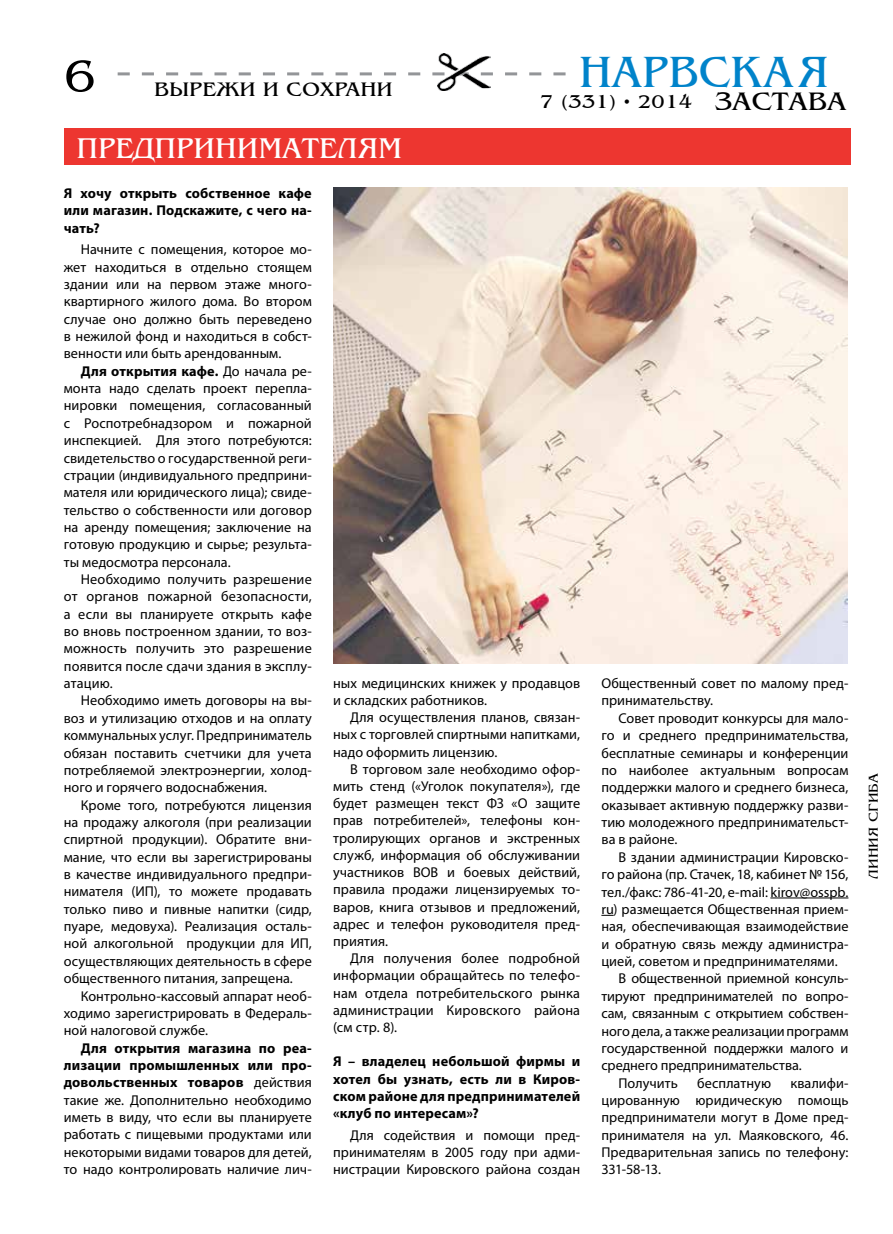
<style>
.page{position:relative;width:893px;height:1234px;background:#fff}
.page>*{position:absolute;margin:0;border:0;box-sizing:border-box;transform-origin:0 0}
.t1{font:46.5px "AG Bengaly";color:#000;scale:1.1 1}
.t2{font:45.9px "AG Bengaly";color:#0083ca}
.t3{font:30px "AG Bengaly";color:#fff}
.t4{font:26.55px "AG Bengaly";color:#000;scale:1.1 1}
.t5{font:20.55px "AG Bengaly";color:#000;scale:1.1 1}
.t6{font:19.5px "AG Bengaly";color:#000;scale:1.1 1}
.t7{font:14.25px/17.4px "Myriad Pro";letter-spacing:.005em;color:#000;text-align:justify}
.t8{font:700 14.25px/17.2px "Myriad Pro";letter-spacing:.01em;color:#000;text-align:justify}
.t9{font:13.5px "AG Bengaly";color:#000;scale:1.1 1}
.s1{font-weight:700}
</style>
<div class="page">
<svg style="left:118px;top:72px;width:448px;height:3px"></svg>
<img style="left:438px;top:53px;width:52px;height:37px">
<div style="left:64px;top:128px;width:786px;height:37px;background:#ed3630"></div>
<hr style="left:770px;top:897px;width:78px;height:1px;background:#000">
<svg style="left:601px;top:914px;width:13px;height:1px"></svg>
<img style="left:333px;top:187px;width:515px;height:476px">
<h1 class="t1" style="left:64px;top:52px;width:31px">6</h1>
<h2 class="t2" style="left:579px;top:48px;width:251px">Нарвская</h2>
<h3 class="t4" style="left:715px;top:88px;width:121px">застава</h3>
<h3 class="t5" style="left:154px;top:79px;width:218px">Вырежи и сохрани</h3>
<h3 class="t6" style="left:540px;top:92px;width:140px">7 (331) • 2014</h3>
<h3 class="t3" style="left:77px;top:133px;width:327px">предпринимателям</h3>
<p class="t8" style="left:64px;top:184px;width:250px">Я хочу открыть собственное кафе или магазин. Подскажите, с чего на&shy;чать?</p>
<p class="t7" style="left:64px;top:240px;width:250px;text-indent:17px">Начните с помещения, которое мо&shy;жет находиться в отдельно стоящем здании или на первом этаже много&shy;квартирного жилого дома. Во втором случае оно должно быть переведено в нежилой фонд и находиться в собст&shy;венности или быть арендованным.</p>
<p class="t7" style="left:64px;top:362px;width:250px;text-indent:17px"><span class="s1">Для открытия кафе.</span> До начала ре&shy;монта надо сделать проект перепла&shy;нировки помещения, согласованный с Роспотребнадзором и пожарной инспекцией. Для этого потребуются: свидетельство о государственной реги&shy;страции (индивидуального предприни&shy;мателя или юридического лица); свиде&shy;тельство о собственности или договор на аренду помещения; заключение на готовую продукцию и сырье; результа&shy;ты медосмотра персонала.</p>
<p class="t7" style="left:64px;top:570px;width:250px;text-indent:17px">Необходимо получить разрешение от органов пожарной безопасности, а если вы планируете открыть кафе во вновь построенном здании, то воз&shy;можность получить это разрешение появится после сдачи здания в эксплу&shy;атацию.</p>
<p class="t7" style="left:64px;top:691px;width:250px;text-indent:17px">Необходимо иметь договоры на вы&shy;воз и утилизацию отходов и на оплату коммунальных услуг. Предприниматель обязан поставить счетчики для учета потребляемой электроэнергии, холод&shy;ного и горячего водоснабжения.</p>
<p class="t7" style="left:64px;top:795px;width:250px;text-indent:17px">Кроме того, потребуются лицензия на продажу алкоголя (при реализации спиртной продукции). Обратите вни&shy;мание, что если вы зарегистрированы в качестве индивидуального предпри&shy;нимателя (ИП), то можете продавать только пиво и пивные напитки (сидр, пуаре, медовуха). Реализация осталь&shy;ной алкогольной продукции для ИП, осуществляющих деятельность в сфере общественного питания, запрещена.</p>
<p class="t7" style="left:64px;top:986px;width:250px;text-indent:17px">Контрольно-кассовый аппарат необ&shy;ходимо зарегистрировать в Федераль&shy;ной налоговой службе.</p>
<p class="t7" style="left:64px;top:1038px;width:250px;text-indent:17px"><span class="s1">Для открытия магазина по реа&shy;лизации промышленных или про&shy;довольственных товаров</span> действия такие же. Дополнительно необходимо иметь в виду, что если вы планируете работать с пищевыми продуктами или некоторыми видами товаров для детей, то надо контролировать наличие лич-</p>
<p class="t7" style="left:333px;top:674px;width:249px">ных медицинских книжек у продавцов и складских работников.</p>
<p class="t7" style="left:333px;top:708px;width:249px;text-indent:17px">Для осуществления планов, связан&shy;ных с торговлей спиртными напитками, надо оформить лицензию.</p>
<p class="t7" style="left:333px;top:760px;width:249px;text-indent:17px">В торговом зале необходимо офор&shy;мить стенд («Уголок покупателя»), где будет размещен текст ФЗ «О защите прав потребителей», телефоны кон&shy;тролирующих органов и экстренных служб, информация об обслуживании участников ВОВ и боевых действий, правила продажи лицензируемых то&shy;варов, книга отзывов и предложений, адрес и телефон руководителя пред&shy;приятия.</p>
<p class="t7" style="left:333px;top:949px;width:249px;text-indent:17px">Для получения более подробной информации обращайтесь по телефо&shy;нам отдела потребительского рынка администрации Кировского района (см стр. 8).</p>
<p class="t8" style="left:333px;top:1052px;width:249px">Я – владелец небольшой фирмы и хотел бы узнать, есть ли в Киров&shy;ском районе для предпринимателей «клуб по интересам»?</p>
<p class="t7" style="left:333px;top:1125px;width:249px;text-indent:17px">Для содействия и помощи пред&shy;принимателям в 2005 году при адми&shy;нистрации Кировского района создан</p>
<p class="t7" style="left:601px;top:674px;width:249px">Общественный совет по малому пред&shy;принимательству.</p>
<p class="t7" style="left:601px;top:709px;width:249px;text-indent:17px">Совет проводит конкурсы для мало&shy;го и среднего предпринимательства, бесплатные семинары и конференции по наиболее актуальным вопросам поддержки малого и среднего бизнеса, оказывает активную поддержку разви&shy;тию молодежного предпринимательст&shy;ва в районе.</p>
<p class="t7" style="left:618px;top:847px;width:232px">В здании администрации Кировско-</p>
<p class="t7" style="left:601px;top:865px;width:249px">го района (пр. Стачек, 18, кабинет № 156,</p>
<p class="t7" style="left:601px;top:882px;width:249px">тел./факс: 786-41-20, e-mail: kirov@osspb.</p>
<p class="t7" style="left:601px;top:900px;width:249px">ru) размещается Общественная прием-</p>
<p class="t7" style="left:601px;top:917px;width:249px">ная, обеспечивающая взаимодействие</p>
<p class="t7" style="left:601px;top:934px;width:249px">и обратную связь между администра-</p>
<p class="t7" style="left:601px;top:952px;width:238px">цией, советом и предпринимателями.</p>
<p class="t7" style="left:618px;top:969px;width:232px">В общественной приемной консуль-</p>
<p class="t7" style="left:601px;top:986px;width:249px">тируют предпринимателей по вопро-</p>
<p class="t7" style="left:601px;top:1004px;width:249px">сам, связанным с открытием собствен-</p>
<p class="t7" style="left:601px;top:1021px;width:249px">ного дела, а также реализации программ</p>
<p class="t7" style="left:601px;top:1038px;width:249px">государственной поддержки малого и</p>
<p class="t7" style="left:601px;top:1056px;width:202px">среднего предпринимательства.</p>
<p class="t7" style="left:618px;top:1073px;width:61px">Получить</p>
<p class="t7" style="left:697px;top:1073px;width:75px">бесплатную</p>
<p class="t7" style="left:601px;top:1073px;width:249px;text-indent:189px">квалифи&shy;цированную юридическую помощь предприниматели могут в Доме пред&shy;принимателя на ул. Маяковского, 46.<br>Предварительная запись по телефону:<br>331-58-13.</p>
<p class="t9" style="left:866px;top:878px;width:97px;rotate:-90deg">линия сгиба</p>
</div>
